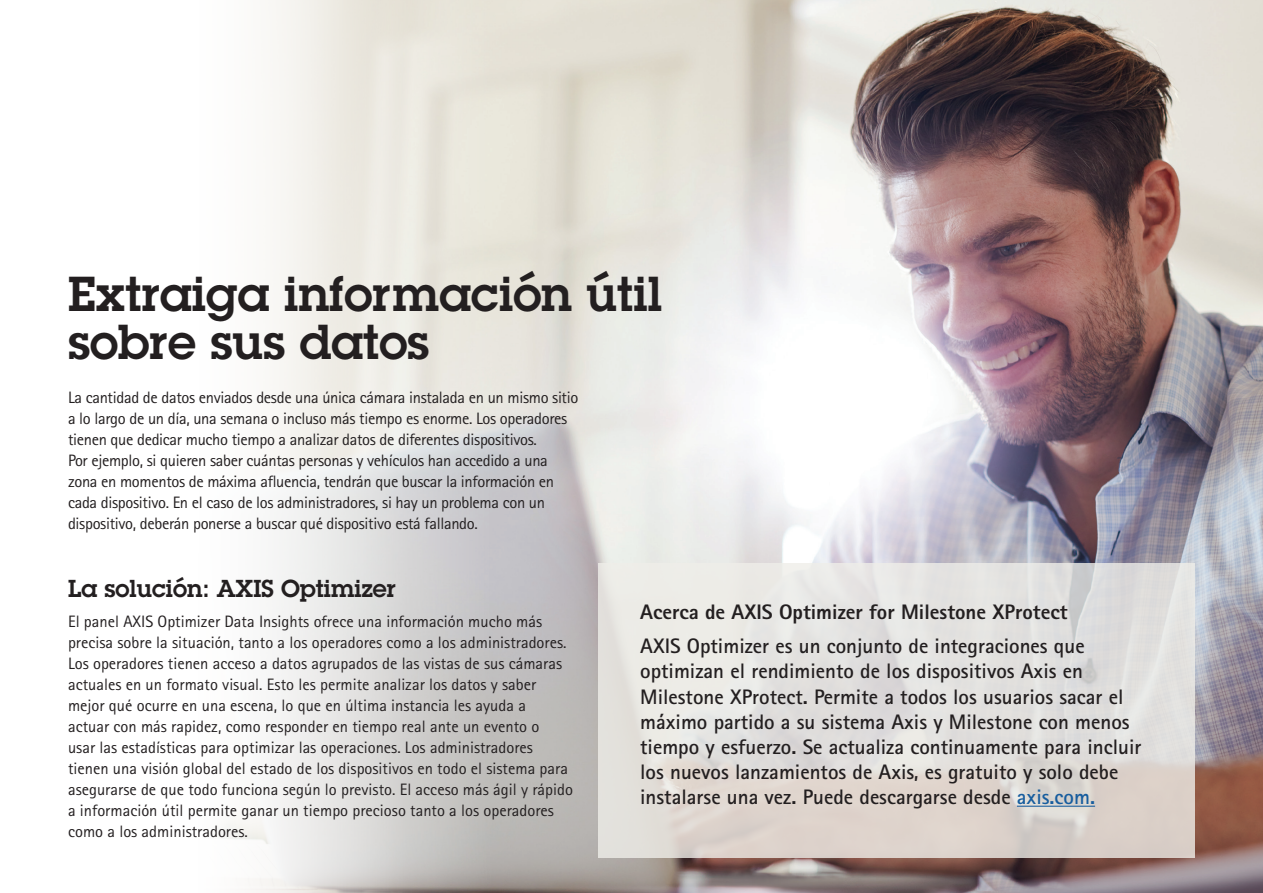
<style>
.page{position:relative;width:1263px;height:893px;background:#fff}
.page>*{position:absolute;margin:0;border:0;box-sizing:border-box;transform-origin:0 0}
.t1{font:600 48px/48px "Lubalin Graph ECG";color:#231f20}
.t2{font:600 24px "Lubalin Graph ECG";color:#231f20}
.t3{font:700 21px/25.2px "Rotis Sans Serif Pro";color:#231f20}
.t4{font:800 21px "Rotis Sans Serif Pro";color:#231f20}
.t5{font:16.5px/21px "Rotis Sans Serif Pro";color:#231f20}
.t6{font:16.5px/21px "Rotis Sans Serif Pro";letter-spacing:-.02em;color:#231f20}
.s1{color:#175d9e}
</style>
<div class="page">
<img style="left:226px;top:0;width:1037px;height:893px">
<svg style="left:598px;top:563px;width:597px;height:295px;background:#e1ddda"></svg>
<hr style="left:1017px;top:806px;width:78px;height:1px;background:#175d9e">
<p class="t1" style="left:68px;top:271px;width:596px">Extraiga información útil sobre sus datos</p>
<p class="t6" style="left:68px;top:387px;width:512px">La cantidad de datos enviados desde una única cámara instalada en un mismo sitio a lo largo de un día, una semana o incluso más tiempo es enorme. Los operadores tienen que dedicar mucho tiempo a analizar datos de diferentes dispositivos.<br>Por ejemplo, si quieren saber cuántas personas y vehículos han accedido a una zona en momentos de máxima afluencia, tendrán que buscar la información en cada dispositivo. En el caso de los administradores, si hay un problema con un dispositivo, deberán ponerse a buscar qué dispositivo está fallando.</p>
<p class="t2" style="left:68px;top:573px;width:329px">La solución: AXIS Optimizer</p>
<p class="t5" style="left:68px;top:611px;width:506px">El panel AXIS Optimizer Data Insights ofrece una información mucho más precisa sobre la situación, tanto a los operadores como a los administradores.<br>Los operadores tienen acceso a datos agrupados de las vistas de sus cámaras actuales en un formato visual. Esto les permite analizar los datos y saber mejor qué ocurre en una escena, lo que en última instancia les ayuda a<br>actuar con más rapidez, como responder en tiempo real ante un evento o<br>usar las estadísticas para optimizar las operaciones. Los administradores tienen una visión global del estado de los dispositivos en todo el sistema para asegurarse de que todo funciona según lo previsto. El acceso más ágil y rápido a información útil permite ganar un tiempo precioso tanto a los operadores como a los administradores.</p>
<p class="t4" style="left:640px;top:599px;width:429px">Acerca de AXIS Optimizer for Milestone XProtect</p>
<p class="t3" style="left:640px;top:633px;width:503px">AXIS Optimizer es un conjunto de integraciones que optimizan el rendimiento de los dispositivos Axis en Milestone XProtect. Permite a todos los usuarios sacar el máximo partido a su sistema Axis y Milestone con menos tiempo y esfuerzo. Se actualiza continuamente para incluir los nuevos lanzamientos de Axis, es gratuito y solo debe instalarse una vez. Puede descargarse desde <span class="s1">axis.com.</span></p>
</div>
